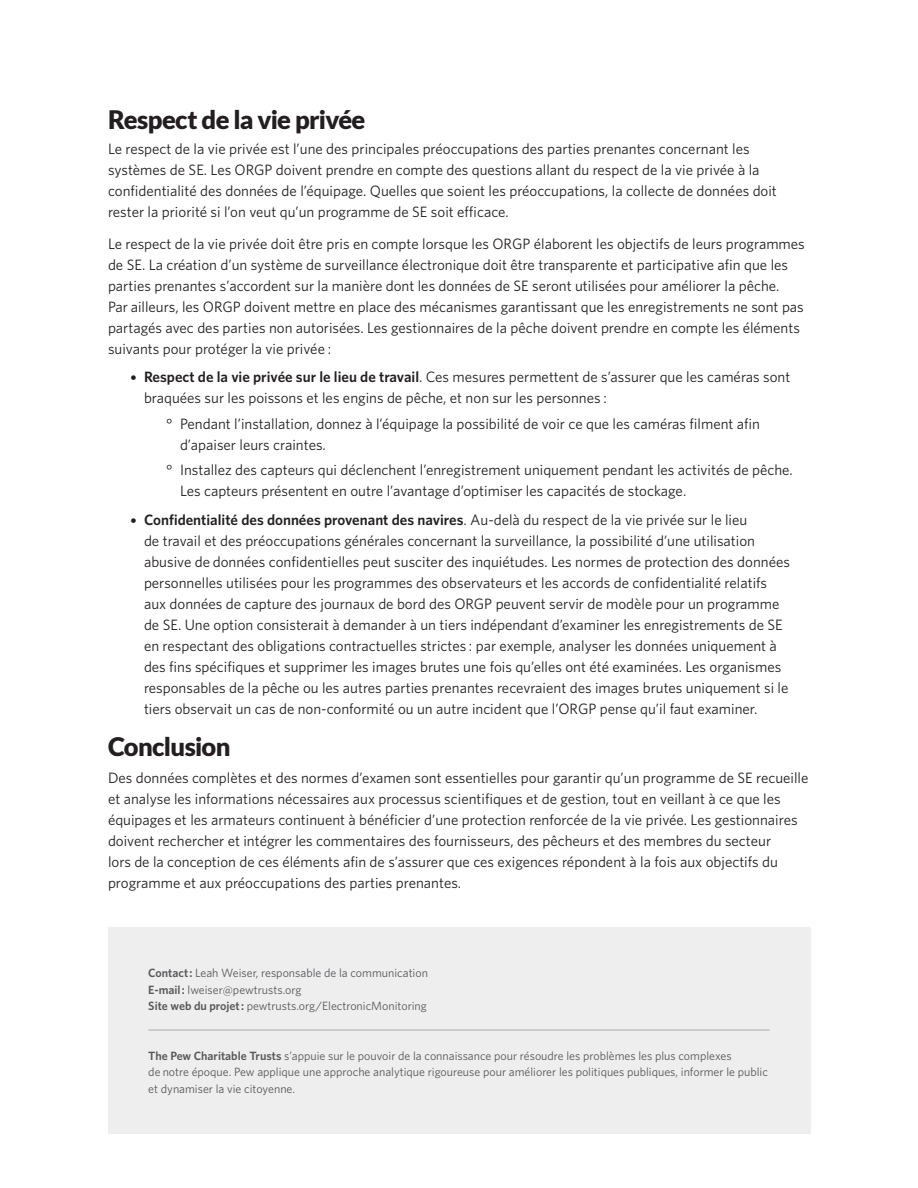
<style>
.page{position:relative;width:918px;height:1188px;background:#fff}
.page>*{position:absolute;margin:0;border:0;box-sizing:border-box;transform-origin:0 0}
.t1{font:900 25.5px "Lato";letter-spacing:-.025em;color:#231f20}
.Body{font:15px/21px "Whitney";color:#231f20}
.Auto_Boilerplate{font:12px/16.5px "Whitney";color:#57585a}
.Footer_text{font:12px/16.5px "Whitney";color:#57585a}
.s1{font-family:"Museo Sans 500"}
.s2{font-weight:600}
</style>
<div class="page">
<div style="left:108px;top:927px;width:702px;height:207px;background:#eeeeef"></div>
<hr style="left:148px;top:1030px;width:622px;height:1px;background:#a8a9ad">
<h1 class="t1" style="left:108px;top:104px;width:259px">Respect de la vie privée</h1>
<p class="Body" style="left:108px;top:138px;width:670px">Le respect de la vie privée est l’une des principales préoccupations des parties prenantes concernant les systèmes de SE. Les ORGP doivent prendre en compte des questions allant du respect de la vie privée à la confidentialité des données de l’équipage. Quelles que soient les préoccupations, la collecte de données doit rester la priorité si l’on veut qu’un programme de SE soit efficace.</p>
<p class="Body" style="left:108px;top:232px;width:698px">Le respect de la vie privée doit être pris en compte lorsque les ORGP élaborent les objectifs de leurs programmes de SE. La création d’un système de surveillance électronique doit être transparente et participative afin que les parties prenantes s’accordent sur la manière dont les données de SE seront utilisées pour améliorer la pêche.<br>Par ailleurs, les ORGP doivent mettre en place des mécanismes garantissant que les enregistrements ne sont pas partagés avec des parties non autorisées. Les gestionnaires de la pêche doivent prendre en compte les éléments suivants pour protéger la vie privée :</p>
<p class="Body" style="left:144px;top:366px;width:648px;text-indent:-14px"><span class="s1">•</span> <span class="s2">Respect de la vie privée sur le lieu de travail</span>. Ces mesures permettent de s’assurer que les caméras sont braquées sur les poissons et les engins de pêche, et non sur les personnes :</p>
<p class="Body" style="left:180px;top:412px;width:582px;text-indent:-14px">° Pendant l’installation, donnez à l’équipage la possibilité de voir ce que les caméras filment afin d’apaiser leurs craintes.</p>
<p class="Body" style="left:180px;top:459px;width:614px;text-indent:-14px">° Installez des capteurs qui déclenchent l’enregistrement uniquement pendant les activités de pêche.<br>Les capteurs présentent en outre l’avantage d’optimiser les capacités de stockage.</p>
<p class="Body" style="left:144px;top:508px;width:648px;text-indent:-14px"><span class="s1">•</span> <span class="s2">Confidentialité des données provenant des navires</span>. Au-delà du respect de la vie privée sur le lieu<br>de travail et des préoccupations générales concernant la surveillance, la possibilité d’une utilisation abusive de données confidentielles peut susciter des inquiétudes. Les normes de protection des données personnelles utilisées pour les programmes des observateurs et les accords de confidentialité relatifs aux données de capture des journaux de bord des ORGP peuvent servir de modèle pour un programme de SE. Une option consisterait à demander à un tiers indépendant d’examiner les enregistrements de SE en respectant des obligations contractuelles strictes : par exemple, analyser les données uniquement à des fins spécifiques et supprimer les images brutes une fois qu’elles ont été examinées. Les organismes responsables de la pêche ou les autres parties prenantes recevraient des images brutes uniquement si le tiers observait un cas de non-conformité ou un autre incident que l’ORGP pense qu’il faut examiner.</p>
<h1 class="t1" style="left:108px;top:731px;width:124px">Conclusion</h1>
<p class="Body" style="left:108px;top:766px;width:702px">Des données complètes et des normes d’examen sont essentielles pour garantir qu’un programme de SE recueille et analyse les informations nécessaires aux processus scientifiques et de gestion, tout en veillant à ce que les équipages et les armateurs continuent à bénéficier d’une protection renforcée de la vie privée. Les gestionnaires doivent rechercher et intégrer les commentaires des fournisseurs, des pêcheurs et des membres du secteur<br>lors de la conception de ces éléments afin de s’assurer que ces exigences répondent à la fois aux objectifs du programme et aux préoccupations des parties prenantes.</p>
<p class="Footer_text" style="left:148px;top:965px;width:281px"><span class="s2">Contact :</span> Leah Weiser, responsable de la communication<br><span class="s2">E-mail :</span> lweiser@pewtrusts.org<br><span class="s2">Site web du projet :</span> pewtrusts.org/ElectronicMonitoring</p>
<p class="Auto_Boilerplate" style="left:148px;top:1047px;width:621px"><span class="s2">The Pew Charitable Trusts</span> s’appuie sur le pouvoir de la connaissance pour résoudre les problèmes les plus complexes<br>de notre époque. Pew applique une approche analytique rigoureuse pour améliorer les politiques publiques, informer le public et dynamiser la vie citoyenne.</p>
</div>
